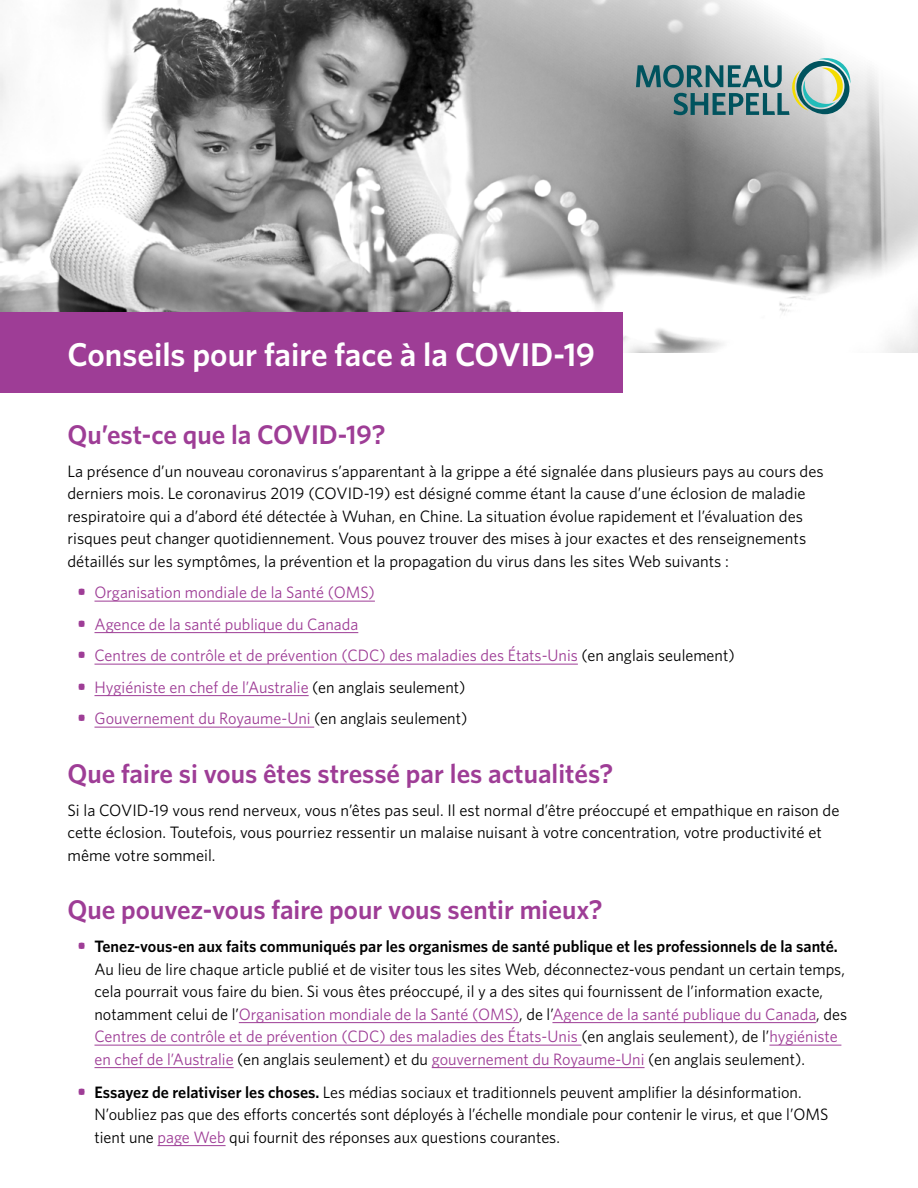
<style>
.page{position:relative;width:918px;height:1188px;background:#fff}
.page>*{position:absolute;margin:0;border:0;box-sizing:border-box;transform-origin:0 0}
.t1{font:600 33px "Whitney";color:#fff}
.t2{font:600 27px "Whitney";color:#9e3d96}
.t3{font:16.5px/22.5px "Whitney";color:#000}
.t4{font:16.5px "Whitney";color:#9e3d96}
.s1{font-weight:700;font-size:18px}
.s2{color:#000}
.s3{font-weight:700;font-size:18px;color:#9e3d96}
.s4{font-weight:600}
.s5{color:#9e3d96}
</style>
<div class="page">
<img style="left:0;top:0;width:918px;height:353px">
<hr style="left:94px;top:601px;width:281px;height:1px;background:#9e3d96">
<hr style="left:94px;top:632px;width:264px;height:1px;background:#9e3d96">
<hr style="left:94px;top:664px;width:484px;height:1px;background:#9e3d96">
<hr style="left:94px;top:695px;width:215px;height:1px;background:#9e3d96">
<hr style="left:94px;top:727px;width:220px;height:1px;background:#9e3d96">
<hr style="left:239px;top:1022px;width:280px;height:1px;background:#9e3d96">
<hr style="left:552px;top:1022px;width:264px;height:1px;background:#9e3d96">
<hr style="left:94px;top:1045px;width:488px;height:1px;background:#9e3d96">
<hr style="left:769px;top:1045px;width:72px;height:1px;background:#9e3d96">
<hr style="left:94px;top:1067px;width:140px;height:1px;background:#9e3d96">
<hr style="left:432px;top:1067px;width:213px;height:1px;background:#9e3d96">
<hr style="left:158px;top:1145px;width:68px;height:1px;background:#9e3d96">
<div style="left:0;top:312px;width:622px;height:81px;background:#9e3d96"></div>
<svg style="left:636px;top:56px;width:215px;height:59px;background:#8aa3a1"></svg>
<h1 class="t1" style="left:68px;top:332px;width:529px">Conseils pour faire face à la COVID-19</h1>
<h2 class="t2" style="left:68px;top:416px;width:320px">Qu’est-ce que la COVID-19?</h2>
<p class="t3" style="left:68px;top:459px;width:758px">La présence d’un nouveau coronavirus s’apparentant à la grippe a été signalée dans plusieurs pays au cours des derniers mois. Le coronavirus 2019 (COVID-19) est désigné comme étant la cause d’une éclosion de maladie respiratoire qui a d’abord été détectée à Wuhan, en Chine. La situation évolue rapidement et l’évaluation des risques peut changer quotidiennement. Vous pouvez trouver des mises à jour exactes et des renseignements détaillés sur les symptômes, la prévention et la propagation du virus dans les sites Web suivants :</p>
<p class="t4" style="left:78px;top:581px;width:299px"><span class="s1">•</span> Organisation mondiale de la Santé (OMS)</p>
<p class="t4" style="left:78px;top:613px;width:282px"><span class="s1">•</span> Agence de la santé publique du Canada</p>
<p class="t4" style="left:78px;top:644px;width:659px"><span class="s1">•</span> Centres de contrôle et de prévention (CDC) des maladies des États-Unis <span class="s2">(en anglais seulement)</span></p>
<p class="t4" style="left:78px;top:676px;width:389px"><span class="s1">•</span> Hygiéniste en chef de l’Australie <span class="s2">(en anglais seulement)</span></p>
<p class="t4" style="left:78px;top:707px;width:391px"><span class="s1">•</span> Gouvernement du Royaume-Uni <span class="s2">(en anglais seulement)</span></p>
<h2 class="t2" style="left:68px;top:755px;width:547px">Que faire si vous êtes stressé par les actualités?</h2>
<p class="t3" style="left:68px;top:798px;width:773px">Si la COVID-19 vous rend nerveux, vous n’êtes pas seul. Il est normal d’être préoccupé et empathique en raison de cette éclosion. Toutefois, vous pourriez ressentir un malaise nuisant à votre concentration, votre productivité et même votre sommeil.</p>
<h2 class="t2" style="left:68px;top:892px;width:537px">Que pouvez-vous faire pour vous sentir mieux?</h2>
<p class="t3" style="left:94px;top:935px;width:754px;text-indent:-17px"><span class="s3">•</span> <span class="s4">Tenez-vous-en aux faits communiqués par les organismes de santé publique et les professionnels de la santé.<br></span>Au lieu de lire chaque article publié et de visiter tous les sites Web, déconnectez-vous pendant un certain temps, cela pourrait vous faire du bien. Si vous êtes préoccupé, il y a des sites qui fournissent de l’information exacte, notamment celui de l’<span class="s5">Organisation mondiale de la Santé (OMS)</span>, de l’<span class="s5">Agence de la santé publique du Canada</span>, des <span class="s5">Centres de contrôle et de prévention (CDC) des maladies des États-Unis</span> (en anglais seulement), de l’<span class="s5">hygiéniste en chef de l’Australie</span> (en anglais seulement) et du <span class="s5">gouvernement du Royaume-Uni</span> (en anglais seulement).</p>
<p class="t3" style="left:94px;top:1080px;width:735px;text-indent:-17px"><span class="s3">•</span> <span class="s4">Essayez de relativiser les choses.</span> Les médias sociaux et traditionnels peuvent amplifier la désinformation.<br>N’oubliez pas que des efforts concertés sont déployés à l’échelle mondiale pour contenir le virus, et que l’OMS tient une <span class="s5">page Web</span> qui fournit des réponses aux questions courantes.</p>
</div>
